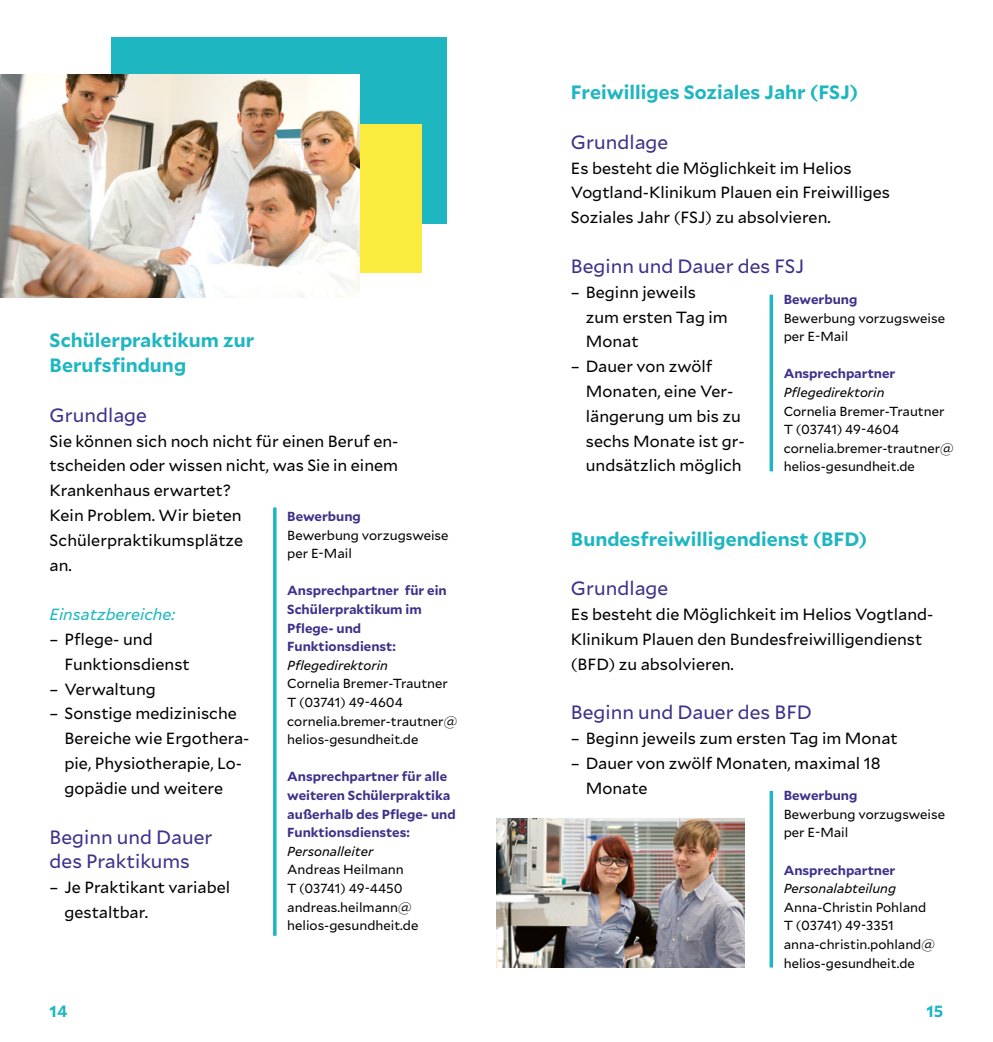
<style>
.page{position:relative;width:993px;height:1042px;background:#fff}
.page>*{position:absolute;margin:0;border:0;box-sizing:border-box;transform-origin:0 0}
.t1{font:19.25px/24.8px "Mallory";color:#3d318a}
.t2{font:700 19.25px/24.8px "Mallory";color:#1eb6c0}
.t3{font:16.1px/24.8px "Mallory";color:#000}
.t4{font:italic 16.1px "Mallory";color:#1eb6c0}
.t5{font:700 16.1px "Mallory";color:#1eb6c0}
.t6{font:13.12px/18.6px "Mallory";color:#000}
.t7{font:700 13.12px/18.6px "Mallory";color:#3d318a}
.t8{font:italic 13.12px "Mallory";color:#000}
</style>
<div class="page">
<hr style="left:273px;top:507px;width:3px;height:429px;background:#1eb6c0">
<div style="left:112px;top:37px;width:334px;height:186px;background:#1eb6c0"></div>
<div style="left:50px;top:124px;width:372px;height:149px;background:#f9ec3e"></div>
<img style="left:0;top:74px;width:360px;height:224px">
<hr style="left:769px;top:295px;width:3px;height:176px;background:#1eb6c0">
<hr style="left:769px;top:791px;width:3px;height:176px;background:#1eb6c0">
<img style="left:496px;top:819px;width:248px;height:148px">
<p class="t2" style="left:50px;top:327px;width:206px">Schülerpraktikum zur<br>Berufsfindung</p>
<p class="t1" style="left:50px;top:401px;width:99px">Grundlage</p>
<p class="t3" style="left:50px;top:428px;width:350px">Sie können sich noch nicht für einen Beruf en&shy;tscheiden oder wissen nicht, was Sie in einem<br>Krankenhaus erwartet?<br>Kein Problem. Wir bieten<br>Schülerpraktikumsplätze<br>an.</p>
<p class="t4" style="left:50px;top:603px;width:127px">Einsatzbereiche:</p>
<p class="t3" style="left:64px;top:626px;width:127px;text-indent:-15px">– Pflege- und<br>Funktionsdienst</p>
<p class="t3" style="left:50px;top:675px;width:108px">– Verwaltung</p>
<p class="t3" style="left:64px;top:700px;width:186px;text-indent:-15px">– Sonstige medizinische<br>Bereiche wie Ergothera&shy;pie, Physiotherapie, Lo&shy;gopädie und weitere</p>
<p class="t1" style="left:50px;top:823px;width:164px">Beginn und Dauer des Praktikums</p>
<p class="t3" style="left:64px;top:874px;width:167px;text-indent:-15px">– Je Praktikant variabel gestaltbar.</p>
<p class="t7" style="left:287px;top:506px;width:75px">Bewerbung</p>
<p class="t6" style="left:287px;top:525px;width:163px">Bewerbung vorzugsweise per E-Mail</p>
<p class="t7" style="left:287px;top:580px;width:161px">Ansprechpartner für ein<br>Schülerpraktikum im<br>Pflege- und<br>Funktionsdienst:</p>
<p class="t8" style="left:287px;top:656px;width:102px">Pflegedirektorin</p>
<p class="t6" style="left:287px;top:674px;width:171px">Cornelia Bremer-Trautner<br>T (03741) 49-4604 cornelia.bremer-trautner@ helios-gesundheit.de</p>
<p class="t7" style="left:287px;top:766px;width:170px">Ansprechpartner für alle weiteren Schülerpraktika außerhalb des Pflege- und<br>Funktionsdienstes:</p>
<p class="t8" style="left:287px;top:842px;width:88px">Personalleiter</p>
<p class="t6" style="left:287px;top:860px;width:133px">Andreas Heilmann<br>T (03741) 49-4450 andreas.heilmann@ helios-gesundheit.de</p>
<p class="t2" style="left:570px;top:79px;width:289px">Freiwilliges Soziales Jahr (FSJ)</p>
<p class="t1" style="left:570px;top:129px;width:99px">Grundlage</p>
<p class="t3" style="left:570px;top:155px;width:320px">Es besteht die Möglichkeit im Helios<br>Vogtland-Klinikum Plauen ein Freiwilliges<br>Soziales Jahr (FSJ) zu absolvieren.</p>
<p class="t1" style="left:570px;top:253px;width:235px">Beginn und Dauer des FSJ</p>
<p class="t3" style="left:585px;top:279px;width:143px;text-indent:-15px">– Beginn jeweils zum ersten Tag im<br>Monat</p>
<p class="t3" style="left:585px;top:353px;width:160px;text-indent:-15px">– Dauer von zwölf<br>Monaten, eine Ver&shy;längerung um bis zu sechs Monate ist gr&shy;undsätzlich möglich</p>
<p class="t7" style="left:783px;top:289px;width:75px">Bewerbung</p>
<p class="t6" style="left:783px;top:308px;width:163px">Bewerbung vorzugsweise per E-Mail</p>
<p class="t7" style="left:783px;top:363px;width:113px">Ansprechpartner</p>
<p class="t8" style="left:783px;top:383px;width:102px">Pflegedirektorin</p>
<p class="t6" style="left:783px;top:401px;width:171px">Cornelia Bremer-Trautner<br>T (03741) 49-4604 cornelia.bremer-trautner@ helios-gesundheit.de</p>
<p class="t2" style="left:570px;top:525px;width:298px">Bundesfreiwilligendienst (BFD)</p>
<p class="t1" style="left:570px;top:575px;width:99px">Grundlage</p>
<p class="t3" style="left:570px;top:601px;width:364px">Es besteht die Möglichkeit im Helios Vogtland-<br>Klinikum Plauen den Bundesfreiwilligendienst (BFD) zu absolvieren.</p>
<p class="t1" style="left:570px;top:699px;width:242px">Beginn und Dauer des BFD</p>
<p class="t3" style="left:570px;top:725px;width:328px">– Beginn jeweils zum ersten Tag im Monat</p>
<p class="t3" style="left:585px;top:750px;width:296px;text-indent:-15px">– Dauer von zwölf Monaten, maximal 18<br>Monate</p>
<p class="t7" style="left:783px;top:785px;width:75px">Bewerbung</p>
<p class="t6" style="left:783px;top:804px;width:163px">Bewerbung vorzugsweise per E-Mail</p>
<p class="t7" style="left:783px;top:860px;width:113px">Ansprechpartner</p>
<p class="t8" style="left:783px;top:879px;width:114px">Personalabteilung</p>
<p class="t6" style="left:783px;top:897px;width:153px">Anna-Christin Pohland<br>T (03741) 49-3351 anna-christin.pohland@ helios-gesundheit.de</p>
<p class="t5" style="left:50px;top:999px;width:19px">14</p>
<p class="t5" style="left:926px;top:999px;width:18px">15</p>
</div>
